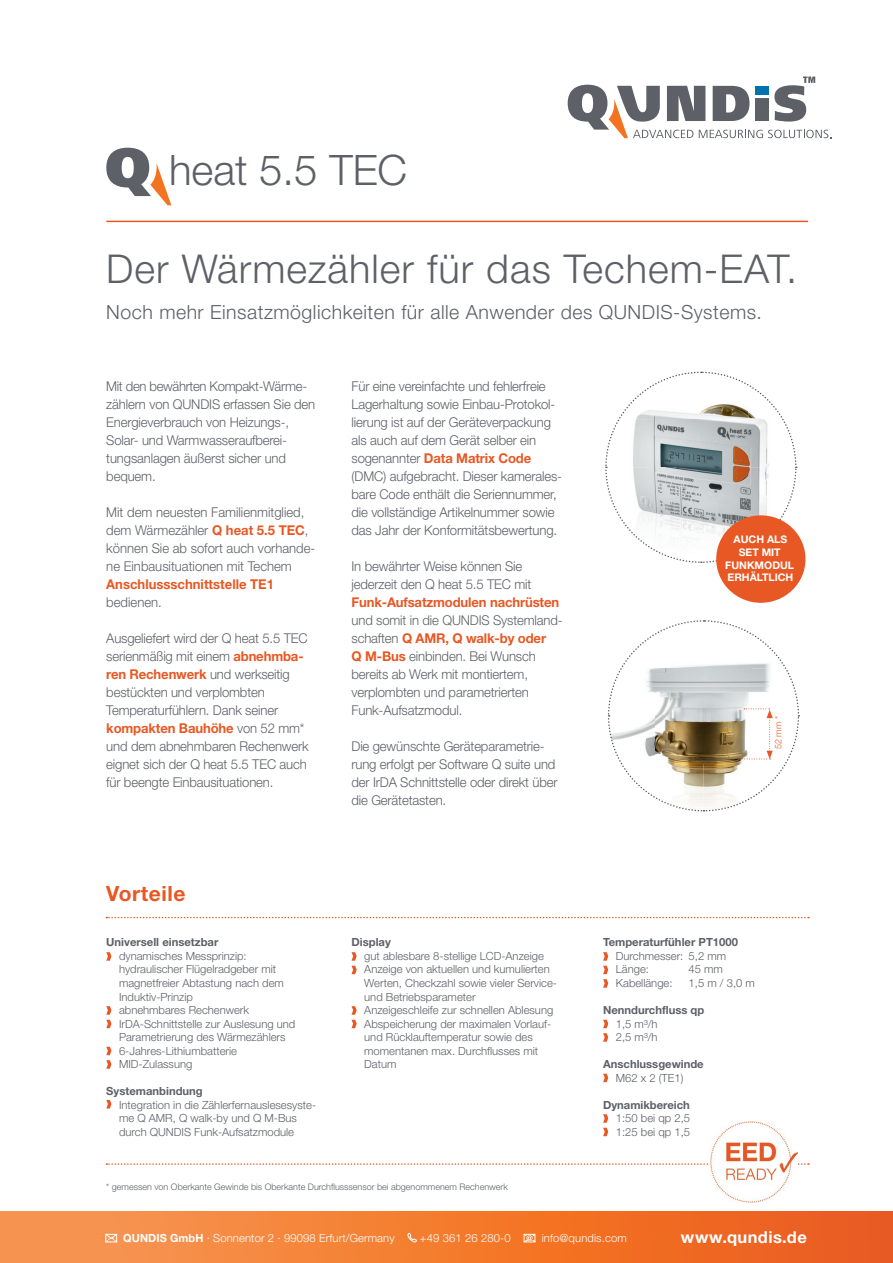
<style>
.page{position:relative;width:893px;height:1263px;background:#fff}
.page>*{position:absolute;margin:0;border:0;box-sizing:border-box;transform-origin:0 0}
.t1{font:300 42px "Helvetica Neue LT Pro";color:#5d6067}
.t2{font:300 39.75px "Helvetica Neue LT Pro";letter-spacing:.025em;color:#5d6067}
.t3{font:700 21px "Helvetica Neue LT Pro";letter-spacing:.025em;color:#e75824}
.t4{font:300 19.5px "Helvetica Neue LT Pro";letter-spacing:.025em;color:#5d6067}
.t5{font:700 16.5px "Helvetica Neue LT Pro";letter-spacing:.025em;color:#fff}
.t6{font:300 13.5px/18px "Helvetica Neue LT Pro";letter-spacing:-.01em;color:#5d6067}
.t7{font:700 13.5px "Helvetica Neue LT Pro";letter-spacing:-.01em;color:#e75824}
.t8{font:300 11.25px/13.5px "Helvetica Neue LT Pro";color:#5d6067}
.t9{font:700 11.25px "Helvetica Neue LT Pro";color:#5d6067}
.t10{font:300 11.25px "Helvetica Neue LT Pro";letter-spacing:.01em;color:#fff}
.t11{font:700 10.5px/12.6px "Helvetica Neue LT Pro";color:#fff;text-align:center}
.t12{font:300 9px "Helvetica Neue LT Pro";color:#5d6067}
.t13{font:300 9px "Helvetica Neue LT Pro";color:#e75824}
.s1{font-weight:700;color:#e75824}
.s2{font-weight:700}
</style>
<div class="page">
<div style="left:0;top:1212px;width:893px;height:51px;background:linear-gradient(to right,#f99a51,#ec5b16)"></div>
<svg style="left:568px;top:77px;width:263px;height:61px"></svg>
<hr style="left:106px;top:221px;width:702px;height:1px;background:#e75824">
<svg style="left:106px;top:917px;width:703px;height:1px"></svg>
<svg style="left:106px;top:1163px;width:703px;height:2px"></svg>
<svg style="left:106px;top:148px;width:65px;height:57px"></svg>
<svg style="left:106px;top:952px;width:5px;height:9px"></svg>
<svg style="left:106px;top:1006px;width:5px;height:22px"></svg>
<svg style="left:106px;top:1047px;width:5px;height:22px"></svg>
<svg style="left:106px;top:1100px;width:5px;height:8px"></svg>
<svg style="left:351px;top:952px;width:6px;height:22px"></svg>
<svg style="left:351px;top:1006px;width:6px;height:22px"></svg>
<svg style="left:603px;top:952px;width:5px;height:36px"></svg>
<svg style="left:603px;top:1020px;width:5px;height:22px"></svg>
<svg style="left:603px;top:1074px;width:5px;height:8px"></svg>
<svg style="left:603px;top:1114px;width:5px;height:22px"></svg>
<svg style="left:105px;top:1233px;width:12px;height:9px"></svg>
<svg style="left:407px;top:1233px;width:10px;height:9px"></svg>
<svg style="left:523px;top:1233px;width:13px;height:9px"></svg>
<svg style="left:605px;top:371px;width:192px;height:192px"></svg>
<div style="left:716px;top:515px;width:89px;height:88px;background:#e75824;border-radius:50%"></div>
<img style="left:711px;top:1121px;width:87px;height:81px">
<svg style="left:608px;top:620px;width:192px;height:192px"></svg>
<h1 class="t1" style="left:169px;top:144px;width:240px">heat 5.5 TEC</h1>
<h2 class="t2" style="left:106px;top:245px;width:692px">Der Wärmezähler für das Techem-EAT.</h2>
<h3 class="t4" style="left:106px;top:300px;width:657px">Noch mehr Einsatzmöglichkeiten für alle Anwender des QUNDIS-Systems.</h3>
<p class="t6" style="left:106px;top:377px;width:210px">Mit den bewährten Kompakt-Wärme&shy;zählern von QUNDIS erfassen Sie den<br>Energieverbrauch von Heizungs-,<br>Solar- und Warmwasseraufberei&shy;tungsanlagen äußerst sicher und bequem.</p>
<p class="t6" style="left:106px;top:503px;width:211px">Mit dem neuesten Familienmitglied, dem Wärmezähler <span class="s1">Q heat 5.5 TEC</span>, können Sie ab sofort auch vorhande&shy;ne Einbausituationen mit Techem</p>
<p class="t7" style="left:106px;top:576px;width:169px">Anschlussschnittstelle TE1</p>
<p class="t6" style="left:106px;top:593px;width:57px">bedienen.</p>
<p class="t6" style="left:106px;top:629px;width:204px">Ausgeliefert wird der Q heat 5.5 TEC serienmäßig mit einem <span class="s1">abnehmba&shy;ren Rechenwerk</span> und werkseitig bestückten und verplombten<br>Temperaturfühlern. Dank seiner <span class="s1">kompakten Bauhöhe</span> von 52 mm* und dem abnehmbaren Rechenwerk eignet sich der Q heat 5.5 TEC auch für beengte Einbausituationen.</p>
<h3 class="t3" style="left:106px;top:880px;width:81px">Vorteile</h3>
<p class="t9" style="left:106px;top:935px;width:114px">Universell einsetzbar</p>
<p class="t8" style="left:119px;top:949px;width:178px">dynamisches Messprinzip: hydraulischer Flügelradgeber mit magnetfreier Abtastung nach dem<br>Induktiv-Prinzip<br>abnehmbares Rechenwerk<br>IrDA-Schnittstelle zur Auslesung und<br>Parametrierung des Wärmezählers<br>6-Jahres-Lithiumbatterie<br>MID-Zulassung</p>
<p class="t9" style="left:106px;top:1084px;width:98px">Systemanbindung</p>
<p class="t8" style="left:119px;top:1097px;width:199px">Integration in die Zählerfernauslesesyste&shy;me Q AMR, Q walk-by und Q M-Bus durch QUNDIS Funk-Aufsatzmodule</p>
<p class="t6" style="left:351px;top:377px;width:212px">Für eine vereinfachte und fehlerfreie Lagerhaltung sowie Einbau-Protokol&shy;lierung ist auf der Geräteverpackung als auch auf dem Gerät selber ein sogenannter <span class="s1">Data Matrix Code </span>(DMC) aufgebracht. Dieser kamerales&shy;bare Code enthält die Seriennummer, die vollständige Artikelnummer sowie das Jahr der Konformitätsbewertung.</p>
<p class="t6" style="left:351px;top:557px;width:181px">In bewährter Weise können Sie jederzeit den Q heat 5.5 TEC mit</p>
<p class="t7" style="left:351px;top:594px;width:209px">Funk-Aufsatzmodulen nachrüsten</p>
<p class="t6" style="left:351px;top:611px;width:213px">und somit in die QUNDIS Systemland&shy;schaften <span class="s1">Q AMR, Q walk-by oder<br>Q M-Bus</span> einbinden. Bei Wunsch bereits ab Werk mit montiertem, verplombten und parametrierten<br>Funk-Aufsatzmodul.</p>
<p class="t6" style="left:351px;top:737px;width:208px">Die gewünschte Geräteparametrie&shy;rung erfolgt per Software Q suite und der IrDA Schnittstelle oder direkt über die Gerätetasten.</p>
<p class="t9" style="left:351px;top:935px;width:41px">Display</p>
<p class="t8" style="left:364px;top:949px;width:194px">gut ablesbare 8-stellige LCD-Anzeige Anzeige von aktuellen und kumulierten Werten, Checkzahl sowie vieler Service&shy;und Betriebsparameter<br>Anzeigeschleife zur schnellen Ablesung Abspeicherung der maximalen Vorlauf&shy;und Rücklauftemperatur sowie des momentanen max. Durchflusses mit Datum</p>
<p class="t12" style="left:106px;top:1181px;width:403px">* gemessen von Oberkante Gewinde bis Oberkante Durchflusssensor bei abgenommenem Rechenwerk</p>
<p class="t11" style="left:725px;top:533px;width:70px">AUCH ALS<br>SET MIT<br>FUNKMODUL<br>ERHÄLTLICH</p>
<p class="t13" style="left:773px;top:749px;width:35px;rotate:-90deg">52 mm *</p>
<p class="t9" style="left:603px;top:935px;width:136px">Temperaturfühler PT1000</p>
<p class="t8" style="left:616px;top:949px;width:112px">Durchmesser: 5,2 mm<br>Länge:</p>
<p class="t8" style="left:689px;top:962px;width:36px">45 mm</p>
<p class="t8" style="left:616px;top:976px;width:58px">Kabellänge:</p>
<p class="t8" style="left:689px;top:976px;width:68px">1,5 m / 3,0 m</p>
<p class="t9" style="left:603px;top:1003px;width:103px">Nenndurchfluss qp</p>
<p class="t8" style="left:616px;top:1016px;width:43px">1,5 m³/h<br>2,5 m³/h</p>
<p class="t9" style="left:603px;top:1057px;width:102px">Anschlussgewinde</p>
<p class="t8" style="left:616px;top:1070px;width:69px">M62 x 2 (TE1)</p>
<p class="t9" style="left:603px;top:1097px;width:88px">Dynamikbereich</p>
<p class="t8" style="left:616px;top:1111px;width:76px">1:50 bei qp 2,5<br>1:25 bei qp 1,5</p>
<p class="t10" style="left:123px;top:1231px;width:273px"><span class="s2">QUNDIS GmbH</span> · Sonnentor 2 · 99098 Erfurt/Germany</p>
<p class="t10" style="left:420px;top:1231px;width:92px">+49 361 26 280-0</p>
<p class="t10" style="left:542px;top:1231px;width:86px">info@qundis.com</p>
<p class="t5" style="left:681px;top:1226px;width:127px">www.qundis.de</p>
</div>
